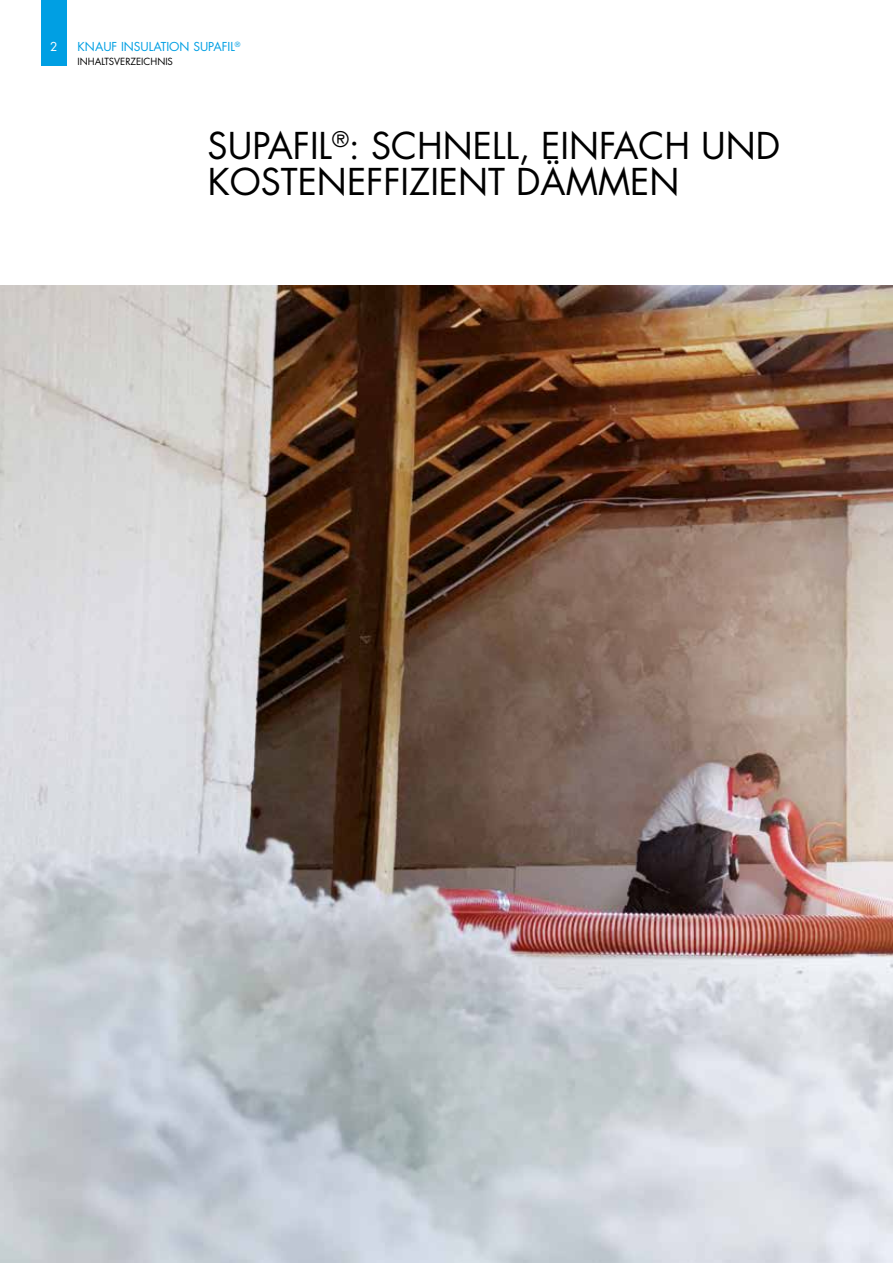
<style>
.page{position:relative;width:893px;height:1263px;background:#fff}
.page>*{position:absolute;margin:0;border:0;box-sizing:border-box;transform-origin:0 0}
.t1{font:36px/36px "Futura Std";color:#000}
.t2{font:12px "Futura Std";color:#009fe3}
.t3{font:12px "Futura Std";color:#fff}
.t4{font:9.6px "Futura Std";color:#000}
</style>
<div class="page">
<img style="left:0;top:285px;width:893px;height:978px">
<div style="left:41px;top:0;width:26px;height:65px;background:#009fe3"></div>
<p class="t3" style="left:50px;top:39px;width:9px">2</p>
<p class="t2" style="left:78px;top:39px;width:164px">KNAUF INSULATION SUPAFIL<sup>®</sup></p>
<p class="t4" style="left:78px;top:56px;width:97px">INHALTSVERZEICHNIS</p>
<p class="t1" style="left:208px;top:128px;width:574px">SUPAFIL<sup>®</sup>: SCHNELL, EINFACH UND<br>KOSTENEFFIZIENT DÄMMEN</p>
</div>
